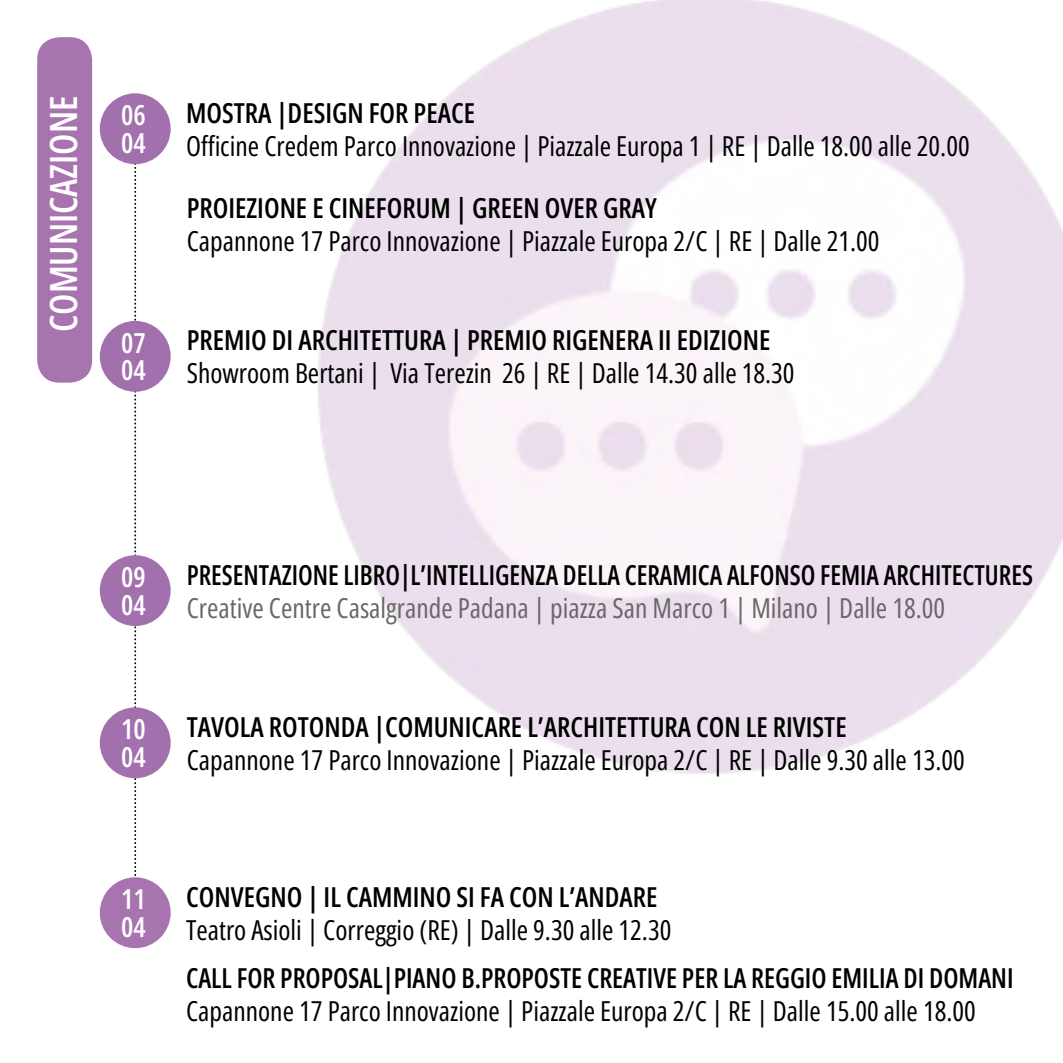
<style>
.page{position:relative;width:1063px;height:1063px;background:#fff}
.page>*{position:absolute;margin:0;border:0;box-sizing:border-box;transform-origin:0 0}
.t1{font:600 37.5px "Open Sans Condensed";color:#fff}
.t2{font:27.5px "Open Sans Condensed";color:#000}
.t3{font:600 27.5px "Open Sans Condensed";color:#000}
.t4{font:600 27.5px "Open Sans Condensed";color:#000;scale:.94 1}
.t5{font:27.5px "Open Sans Condensed";color:#686868}
.t6{font:600 27.5px/27.5px "Open Sans Condensed";color:#fff}
</style>
<div class="page">
<div style="left:37px;top:37px;width:55px;height:346px;background:#a874b0;border-radius:22px"></div>
<svg style="left:134px;top:164px;width:2px;height:712px"></svg>
<div style="left:100px;top:321px;width:71px;height:71px;background:#a271ad;border-radius:50%"></div>
<div style="left:100px;top:555px;width:71px;height:71px;background:#a271ad;border-radius:50%"></div>
<div style="left:100px;top:707px;width:71px;height:71px;background:#a271ad;border-radius:50%"></div>
<div style="left:100px;top:877px;width:71px;height:71px;background:#a874b0;border-radius:50%"></div>
<div style="left:100px;top:93px;width:71px;height:71px;background:#a271ad;border-radius:50%"></div>
<h1 class="t1" style="left:38px;top:332px;width:238px;rotate:-90deg">COMUNICAZIONE</h1>
<p class="t6" style="left:121px;top:101px;width:26px">06<br>04</p>
<p class="t3" style="left:186px;top:94px;width:291px">MOSTRA |DESIGN FOR PEACE</p>
<p class="t2" style="left:186px;top:127px;width:785px">Officine Credem Parco Innovazione | Piazzale Europa 1 | RE | Dalle 18.00 alle 20.00</p>
<p class="t6" style="left:121px;top:328px;width:26px">07<br>04</p>
<p class="t3" style="left:187px;top:189px;width:472px">PROIEZIONE E CINEFORUM | GREEN OVER GRAY</p>
<p class="t2" style="left:187px;top:222px;width:694px">Capannone 17 Parco Innovazione | Piazzale Europa 2/C | RE | Dalle 21.00</p>
<p class="t3" style="left:187px;top:321px;width:585px">PREMIO DI ARCHITETTURA | PREMIO RIGENERA II EDIZIONE</p>
<p class="t2" style="left:187px;top:354px;width:609px">Showroom Bertani | Via Terezin 26 | RE | Dalle 14.30 alle 18.30</p>
<p class="t6" style="left:121px;top:563px;width:26px">09<br>04</p>
<p class="t6" style="left:121px;top:715px;width:26px">10<br>04</p>
<p class="t4" style="left:187px;top:556px;width:902px">PRESENTAZIONE LIBRO|L’INTELLIGENZA DELLA CERAMICA ALFONSO FEMIA ARCHITECTURES</p>
<p class="t5" style="left:187px;top:589px;width:760px">Creative Centre Casalgrande Padana | piazza San Marco 1 | Milano | Dalle 18.00</p>
<p class="t3" style="left:187px;top:708px;width:662px">TAVOLA ROTONDA |COMUNICARE L’ARCHITETTURA CON LE RIVISTE</p>
<p class="t2" style="left:187px;top:741px;width:780px">Capannone 17 Parco Innovazione | Piazzale Europa 2/C | RE | Dalle 9.30 alle 13.00</p>
<p class="t6" style="left:121px;top:885px;width:26px">11<br>04</p>
<p class="t3" style="left:186px;top:878px;width:473px">CONVEGNO | IL CAMMINO SI FA CON L’ANDARE</p>
<p class="t2" style="left:186px;top:911px;width:487px">Teatro Asioli | Correggio (RE) | Dalle 9.30 alle 12.30</p>
<p class="t3" style="left:186px;top:959px;width:829px">CALL FOR PROPOSAL|PIANO B.PROPOSTE CREATIVE PER LA REGGIO EMILIA DI DOMANI</p>
<p class="t2" style="left:186px;top:992px;width:791px">Capannone 17 Parco Innovazione | Piazzale Europa 2/C | RE | Dalle 15.00 alle 18.00</p>
</div>
